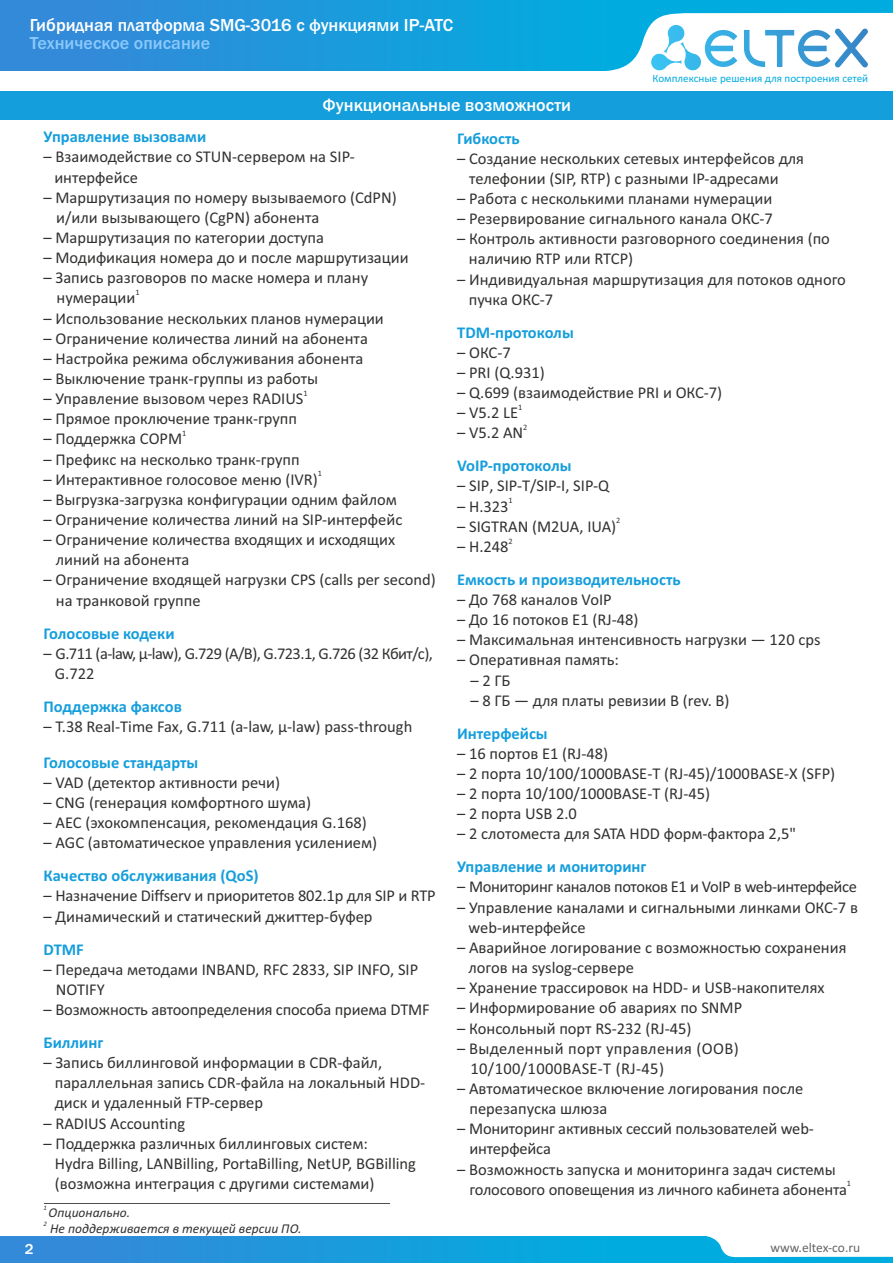
<style>
.page{position:relative;width:893px;height:1263px;background:#fff}
.page>*{position:absolute;margin:0;border:0;box-sizing:border-box;transform-origin:0 0}
.t1{font:500 18px "Franklin Gothic";color:#fff}
.t2{font:500 18px "Franklin Gothic";color:#8ac9fc}
.t3{font:16.5px/20.1px "Calibri";color:#313130}
.t4{font:700 16.5px "Calibri";color:#159edc}
.t5{font:16.5px/20.1px "Calibri";letter-spacing:-.035em;color:#313130}
.t6{font:16.5px/20.1px "Calibri";letter-spacing:.02em;color:#313130}
.t7{font:16.5px "Calibri";letter-spacing:-.025em;color:#313130}
.t8{font:500 15px "Franklin Gothic";color:#fff}
.t9{font:italic 13.5px "Calibri";color:#313130}
.t10{font:13.5px "Calibri";color:#666}
.t11{font:11.1px "Calibri";color:#00acdf}
.t12{font:8.25px "Calibri";color:#313130}
.t13{font:italic 6.75px "Calibri";color:#313130}
</style>
<div class="page">
<div style="left:0;top:91px;width:893px;height:29px;background:#159edc"></div>
<div style="left:0;top:1236px;width:893px;height:27px;background:linear-gradient(to right,#3489d9,#00b4e0)"></div>
<hr style="left:44px;top:1203px;width:345px;height:1px;background:#4e4e4d">
<div style="left:0;top:0;width:893px;height:71px;background:linear-gradient(to right,#3489d9,#00b4e0)"></div>
<svg style="left:589px;top:13px;width:304px;height:58px"></svg>
<svg style="left:703px;top:1236px;width:190px;height:21px"></svg>
<p class="t1" style="left:30px;top:19px;width:425px">Гибридная платформа SMG-3016 с функциями IP-АТС</p>
<p class="t2" style="left:30px;top:36px;width:182px">Техническое описание</p>
<p class="t1" style="left:322px;top:99px;width:250px">Функциональные возможности</p>
<p class="t11" style="left:652px;top:73px;width:217px">Комплексные решения для построения сетей</p>
<p class="t8" style="left:25px;top:1243px;width:10px">2</p>
<p class="t4" style="left:44px;top:130px;width:164px">Управление вызовами</p>
<p class="t3" style="left:54px;top:148px;width:302px;text-indent:-11px">– Взаимодействие со STUN-сервером на SIP&shy;интерфейсе</p>
<p class="t3" style="left:56px;top:188px;width:342px;text-indent:-13px">– Маршрутизация по номеру вызываемого (CdPN) и/или вызывающего (CgPN) абонента</p>
<p class="t3" style="left:44px;top:229px;width:282px">– Маршрутизация по категории доступа</p>
<p class="t3" style="left:44px;top:249px;width:367px">– Модификация номера до и после маршрутизации</p>
<p class="t3" style="left:44px;top:269px;width:326px">– Запись разговоров по маске номера и плану</p>
<p class="t12" style="left:135px;top:289px;width:6px">1</p>
<p class="t3" style="left:57px;top:289px;width:80px">нумерации</p>
<p class="t3" style="left:44px;top:309px;width:342px">– Использование нескольких планов нумерации</p>
<p class="t3" style="left:44px;top:329px;width:326px">– Ограничение количества линий на абонента</p>
<p class="t3" style="left:44px;top:350px;width:321px">– Настройка режима обслуживания абонента</p>
<p class="t3" style="left:44px;top:370px;width:276px">– Выключение транк-группы из работы</p>
<p class="t3" style="left:44px;top:390px;width:261px">– Управление вызовом через RADIUS</p>
<p class="t12" style="left:303px;top:390px;width:6px">1</p>
<p class="t3" style="left:44px;top:410px;width:255px">– Прямое проключение транк-групп</p>
<p class="t3" style="left:44px;top:430px;width:140px">– Поддержка СОРМ</p>
<p class="t12" style="left:182px;top:430px;width:6px">1</p>
<p class="t3" style="left:44px;top:450px;width:258px">– Префикс на несколько транк-групп</p>
<p class="t3" style="left:44px;top:470px;width:276px">– Интерактивное голосовое меню (IVR)</p>
<p class="t12" style="left:318px;top:470px;width:6px">1</p>
<p class="t3" style="left:44px;top:491px;width:355px">– Выгрузка-загрузка конфигурации одним файлом</p>
<p class="t3" style="left:44px;top:511px;width:360px">– Ограничение количества линий на SIP-интерфейс</p>
<p class="t3" style="left:56px;top:531px;width:341px;text-indent:-12px">– Ограничение количества входящих и исходящих линий на абонента</p>
<p class="t3" style="left:56px;top:571px;width:381px;text-indent:-12px">– Ограничение входящей нагрузки CPS (calls per second) на транковой группе</p>
<p class="t4" style="left:44px;top:626px;width:132px">Голосовые кодеки</p>
<p class="t5" style="left:55px;top:644px;width:380px;text-indent:-11px">– G.711 (a-law, µ-law), G.729 (A/B), G.723.1, G.726 (32 Кбит/c),<br>G.722</p>
<p class="t4" style="left:44px;top:699px;width:140px">Поддержка факсов</p>
<p class="t3" style="left:44px;top:718px;width:370px">– T.38 Real-Time Fax, G.711 (a-law, µ-law) pass-through</p>
<p class="t4" style="left:44px;top:755px;width:156px">Голосовые стандарты</p>
<p class="t3" style="left:44px;top:774px;width:238px">– VAD (детектор активности речи)</p>
<p class="t3" style="left:44px;top:794px;width:269px">– CNG (генерация комфортного шума)</p>
<p class="t3" style="left:44px;top:814px;width:325px">– AEC (эхокомпенсация, рекомендация G.168)</p>
<p class="t3" style="left:44px;top:834px;width:335px">– AGC (автоматическое управления усилением)</p>
<p class="t4" style="left:44px;top:869px;width:217px">Качество обслуживания (QoS)</p>
<p class="t3" style="left:44px;top:887px;width:394px">– Назначение Diffserv и приоритетов 802.1р для SIP и RTP</p>
<p class="t3" style="left:44px;top:907px;width:331px">– Динамический и статический джиттер-буфер</p>
<p class="t4" style="left:44px;top:942px;width:42px">DTMF</p>
<p class="t3" style="left:56px;top:960px;width:364px;text-indent:-12px">– Передача методами INBAND, RFC 2833, SIP INFO, SIP<br>NOTIFY</p>
<p class="t3" style="left:44px;top:1001px;width:388px">– Возможность автоопределения способа приема DTMF</p>
<p class="t4" style="left:44px;top:1035px;width:61px">Биллинг</p>
<p class="t3" style="left:55px;top:1054px;width:372px;text-indent:-11px">– Запись биллинговой информации в CDR-файл, параллельная запись CDR-файла на локальный HDD&shy;диск и удаленный FTP-сервер</p>
<p class="t3" style="left:44px;top:1114px;width:143px">– RADIUS Accounting</p>
<p class="t3" style="left:55px;top:1134px;width:363px;text-indent:-11px">– Поддержка различных биллинговых систем:<br>Hydra Billing, LANBilling, PortaBilling, NetUP, BGBilling (возможна интеграция с другими системами)</p>
<p class="t13" style="left:44px;top:1205px;width:5px">1</p>
<p class="t9" style="left:49px;top:1206px;width:83px">Опционально.</p>
<p class="t13" style="left:44px;top:1221px;width:5px">2</p>
<p class="t9" style="left:50px;top:1223px;width:253px">Не поддерживается в текущей версии ПО.</p>
<p class="t4" style="left:457px;top:131px;width:64px">Гибкость</p>
<p class="t3" style="left:469px;top:149px;width:336px;text-indent:-12px">– Создание нескольких сетевых интерфейсов для телефонии (SIP, RTP) с разными IP-адресами</p>
<p class="t3" style="left:457px;top:190px;width:317px">– Работа с несколькими планами нумерации</p>
<p class="t3" style="left:457px;top:210px;width:317px">– Резервирование сигнального канала ОКС-7</p>
<p class="t3" style="left:469px;top:230px;width:362px;text-indent:-12px">– Контроль активности разговорного соединения (по наличию RTP или RTCP)</p>
<p class="t3" style="left:469px;top:270px;width:379px;text-indent:-12px">– Индивидуальная маршрутизация для потоков одного пучка ОКС-7</p>
<p class="t4" style="left:457px;top:325px;width:118px">TDM-протоколы</p>
<p class="t3" style="left:457px;top:344px;width:55px">– ОКС-7</p>
<p class="t3" style="left:457px;top:364px;width:89px">– PRI (Q.931)</p>
<p class="t3" style="left:457px;top:384px;width:267px">– Q.699 (взаимодействие PRI и ОКС-7)</p>
<p class="t12" style="left:518px;top:404px;width:6px">1</p>
<p class="t3" style="left:457px;top:404px;width:62px">– V5.2 LE</p>
<p class="t12" style="left:523px;top:424px;width:6px">2</p>
<p class="t3" style="left:457px;top:424px;width:68px">– V5.2 AN</p>
<p class="t4" style="left:457px;top:459px;width:116px">VoIP-протоколы</p>
<p class="t3" style="left:457px;top:477px;width:154px">– SIP, SIP-T/SIP-I, SIP-Q</p>
<p class="t12" style="left:509px;top:497px;width:6px">1</p>
<p class="t3" style="left:457px;top:497px;width:53px">– H.323</p>
<p class="t12" style="left:616px;top:517px;width:6px">2</p>
<p class="t3" style="left:457px;top:518px;width:161px">– SIGTRAN (M2UA, IUA)</p>
<p class="t12" style="left:509px;top:537px;width:6px">2</p>
<p class="t3" style="left:457px;top:538px;width:53px">– H.248</p>
<p class="t4" style="left:457px;top:572px;width:225px">Емкость и производительность</p>
<p class="t3" style="left:457px;top:591px;width:156px">– До 768 каналов VoIP</p>
<p class="t3" style="left:457px;top:611px;width:183px">– До 16 потоков E1 (RJ-48)</p>
<p class="t3" style="left:457px;top:631px;width:365px">– Максимальная интенсивность нагрузки — 120 cps</p>
<p class="t3" style="left:457px;top:651px;width:163px">– Оперативная память:</p>
<p class="t3" style="left:470px;top:671px;width:42px">– 2 ГБ</p>
<p class="t3" style="left:470px;top:691px;width:261px">– 8 ГБ — для платы ревизии B (rev. B)</p>
<p class="t4" style="left:457px;top:726px;width:92px">Интерфейсы</p>
<p class="t3" style="left:457px;top:745px;width:153px">– 16 портов E1 (RJ-48)</p>
<p class="t3" style="left:457px;top:765px;width:380px">– 2 порта 10/100/1000BASE-T (RJ-45)/1000BASE-X (SFP)</p>
<p class="t3" style="left:457px;top:785px;width:255px">– 2 порта 10/100/1000BASE-T (RJ-45)</p>
<p class="t3" style="left:457px;top:805px;width:121px">– 2 порта USB 2.0</p>
<p class="t3" style="left:457px;top:825px;width:340px">– 2 слотоместа для SATA HDD форм-фактора 2,5"</p>
<p class="t4" style="left:457px;top:860px;width:191px">Управление и мониторинг</p>
<p class="t7" style="left:457px;top:880px;width:401px">– Мониторинг каналов потоков Е1 и VoIP в web-интерфейсе</p>
<p class="t3" style="left:469px;top:898px;width:391px;text-indent:-11px">– Управление каналами и сигнальными линками ОКС-7 в web-интерфейсе</p>
<p class="t3" style="left:468px;top:939px;width:380px;text-indent:-11px">– Аварийное логирование с возможностью сохранения логов на syslog-сервере</p>
<p class="t3" style="left:457px;top:979px;width:369px">– Хранение трассировок на HDD- и USB-накопителях</p>
<p class="t3" style="left:457px;top:999px;width:287px">– Информирование об авариях по SNMP</p>
<p class="t3" style="left:457px;top:1019px;width:236px">– Консольный порт RS-232 (RJ-45)</p>
<p class="t6" style="left:470px;top:1039px;width:270px;text-indent:-13px">– Выделенный порт управления (OOB)<br>10/100/1000BASE-T (RJ-45)</p>
<p class="t3" style="left:469px;top:1080px;width:335px;text-indent:-12px">– Автоматическое включение логирования после перезапуска шлюза</p>
<p class="t3" style="left:469px;top:1120px;width:346px;text-indent:-12px">– Мониторинг активных сессий пользователей web&shy;интерфейса</p>
<p class="t3" style="left:469px;top:1160px;width:379px;text-indent:-12px">– Возможность запуска и мониторинга задач системы голосового оповещения из личного кабинета абонента</p>
<p class="t12" style="left:847px;top:1180px;width:6px">1</p>
<p class="t10" style="left:770px;top:1242px;width:91px">www.eltex-co.ru</p>
</div>
